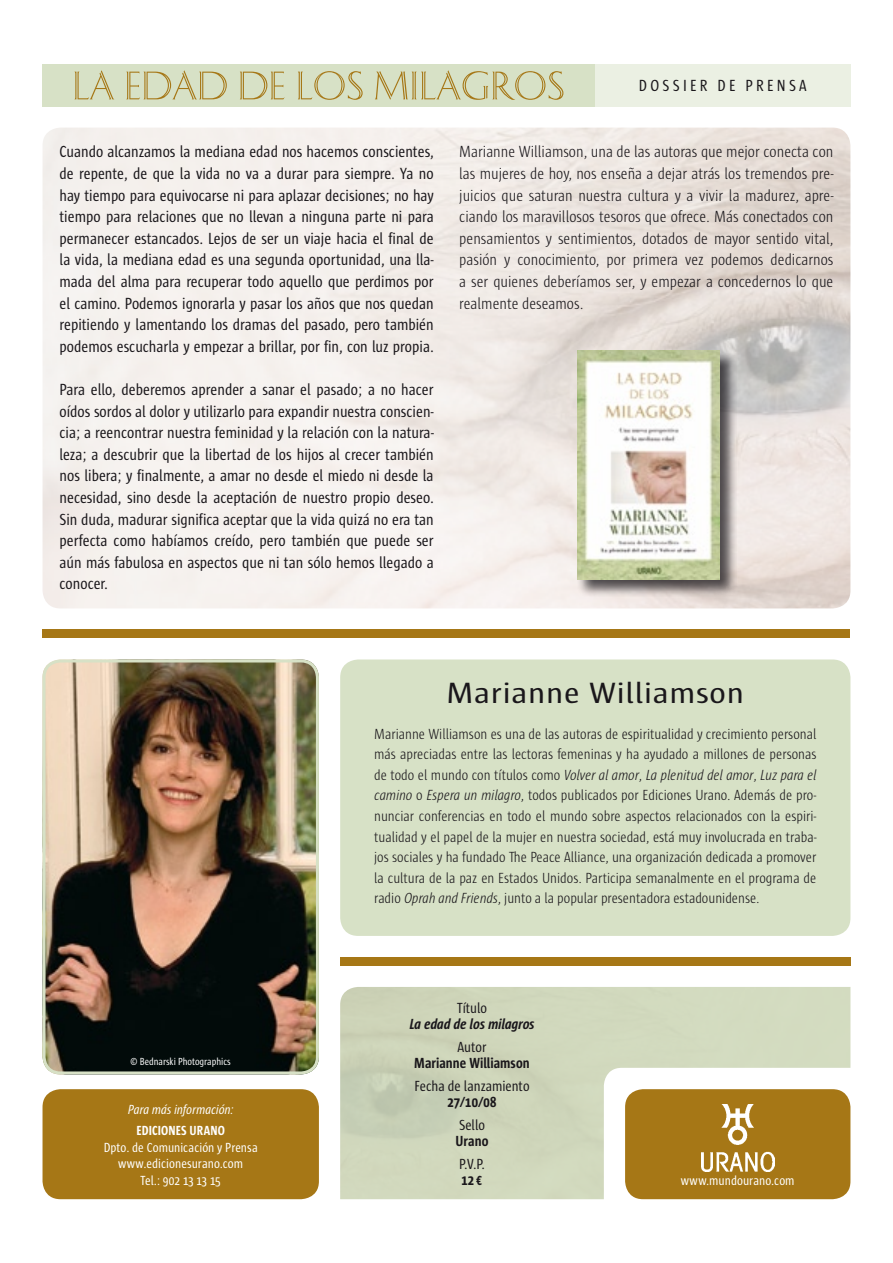
<style>
.page{position:relative;width:893px;height:1263px;background:#fff}
.page>*{position:absolute;margin:0;border:0;box-sizing:border-box;transform-origin:0 0}
.t1{font:30px "Sun Cd";letter-spacing:.02em;color:#1a171b;scale:1.25 1}
.t2{font:16.5px/21.6px "Sun Cd";color:#1a171b;text-align:justify}
.t3{font:300 16.5px/21.6px "Sun Cd";color:#1a171b;text-align:justify}
.t4{font:16.5px "Sun Cd";letter-spacing:.2em;color:#1a171b}
.t5{font:300 15px/20.5px "Sun Cd";color:#1a171b;text-align:justify}
.t6{font:15px "Sun Cd";color:#1a171b}
.t7{font:700 15px "Sun Cd";color:#1a171b}
.t8{font:italic 700 15px "Sun Cd";color:#1a171b}
.t9{font:13.5px/16.5px "Sun Cd";letter-spacing:.005em;color:#fff;text-align:center}
.t10{font:italic 13.5px "Sun Cd";letter-spacing:.005em;color:#fff}
.t11{font:700 13.5px "Sun Cd";letter-spacing:.01em;color:#fff}
.t12{font:10.5px "Sun Cd";color:#fff}
.s1{font-style:italic}
</style>
<div class="page">
<div style="left:43px;top:64px;width:807px;height:42px;background:#d7e1c6"></div>
<svg style="left:74px;top:70px;width:489px;height:30px"></svg>
<div style="left:43px;top:630px;width:807px;height:8px;background:#a67716"></div>
<div style="left:340px;top:957px;width:510px;height:9px;background:#a67716"></div>
<div style="left:340px;top:659px;width:510px;height:277px;background:#d7e1c6;border-radius:18px"></div>
<div style="left:595px;top:64px;width:255px;height:42px;background:#ebf0e3"></div>
<img style="left:43px;top:663px;width:276px;height:411px">
<div style="left:43px;top:659px;width:276px;height:415px;border:3px solid #d7e1c6;border-radius:17px"></div>
<div style="left:575px;top:348px;width:162px;height:249px;background:#1a171b;opacity:.75"></div>
<img style="left:577px;top:350px;width:143px;height:229px">
<img style="left:340px;top:987px;width:510px;height:212px">
<div style="left:625px;top:1089px;width:225px;height:110px;background:#a67716;border-radius:18px"></div>
<img style="left:702px;top:1105px;width:73px;height:67px">
<div style="left:43px;top:1089px;width:276px;height:110px;background:#a67716;border-radius:18px"></div>
<p class="t2" style="left:60px;top:141px;width:376px">Cuando alcanzamos la mediana edad nos hacemos conscientes, de repente, de que la vida no va a durar para siempre. Ya no hay tiempo para equivocarse ni para aplazar decisiones; no hay tiempo para relaciones que no llevan a ninguna parte ni para permanecer estancados. Lejos de ser un viaje hacia el final de la vida, la mediana edad es una segunda oportunidad, una lla&shy;mada del alma para recuperar todo aquello que perdimos por el camino. Podemos ignorarla y pasar los años que nos quedan repitiendo y lamentando los dramas del pasado, pero también podemos escucharla y empezar a brillar, por fin, con luz propia.</p>
<p class="t2" style="left:60px;top:379px;width:376px">Para ello, deberemos aprender a sanar el pasado; a no hacer oídos sordos al dolor y utilizarlo para expandir nuestra conscien&shy;cia; a reencontrar nuestra feminidad y la relación con la natura&shy;leza; a descubrir que la libertad de los hijos al crecer también nos libera; y finalmente, a amar no desde el miedo ni desde la necesidad, sino desde la aceptación de nuestro propio deseo.<br>Sin duda, madurar significa aceptar que la vida quizá no era tan perfecta como habíamos creído, pero también que puede ser aún más fabulosa en aspectos que ni tan sólo hemos llegado a conocer.</p>
<p class="t4" style="left:639px;top:76px;width:169px">DOSSIER DE PRENSA</p>
<p class="t3" style="left:459px;top:141px;width:376px">Marianne Williamson, una de las autoras que mejor conecta con las mujeres de hoy, nos enseña a dejar atrás los tremendos pre&shy;juicios que saturan nuestra cultura y a vivir la madurez, apre&shy;ciando los maravillosos tesoros que ofrece. Más conectados con pensamientos y sentimientos, dotados de mayor sentido vital, pasión y conocimiento, por primera vez podemos dedicarnos a ser quienes deberíamos ser, y empezar a concedernos lo que realmente deseamos.</p>
<h1 class="t1" style="left:447px;top:678px;width:240px">Marianne Williamson</h1>
<p class="t12" style="left:131px;top:1056px;width:102px">© Bednarski Photographics</p>
<p class="t10" style="left:128px;top:1103px;width:107px">Para más información:</p>
<p class="t11" style="left:137px;top:1123px;width:90px">EDICIONES URANO</p>
<p class="t9" style="left:104px;top:1139px;width:156px">Dpto. de Comunicación y Prensa www.edicionesurano.com<br>Tel.: 902 13 13 15</p>
<p class="t5" style="left:374px;top:724px;width:444px">Marianne Williamson es una de las autoras de espiritualidad y crecimiento personal más apreciadas entre las lectoras femeninas y ha ayudado a millones de personas de todo el mundo con títulos como <span class="s1">Volver al amor</span>, <span class="s1">La plenitud del amor</span>, <span class="s1">Luz para el camino</span> o <span class="s1">Espera un milagro</span>, todos publicados por Ediciones Urano. Además de pro&shy;nunciar conferencias en todo el mundo sobre aspectos relacionados con la espiri&shy;tualidad y el papel de la mujer en nuestra sociedad, está muy involucrada en traba&shy;jos sociales y ha fundado The Peace Alliance, una organización dedicada a promover la cultura de la paz en Estados Unidos. Participa semanalmente en el programa de radio <span class="s1">Oprah and Friends</span>, junto a la popular presentadora estadounidense.</p>
<p class="t6" style="left:457px;top:1000px;width:31px">Título</p>
<p class="t8" style="left:409px;top:1016px;width:127px">La edad de los milagros</p>
<p class="t6" style="left:457px;top:1039px;width:31px">Autor</p>
<p class="t7" style="left:414px;top:1055px;width:117px">Marianne Williamson</p>
<p class="t6" style="left:414px;top:1078px;width:117px">Fecha de lanzamiento</p>
<p class="t7" style="left:448px;top:1094px;width:50px">27/10/08</p>
<p class="t6" style="left:459px;top:1117px;width:28px">Sello</p>
<p class="t7" style="left:456px;top:1133px;width:34px">Urano</p>
<p class="t6" style="left:459px;top:1156px;width:27px">P.V.P.</p>
<p class="t7" style="left:462px;top:1172px;width:22px">12€</p>
<p class="t9" style="left:681px;top:1172px;width:115px">www.mundourano.com</p>
</div>
